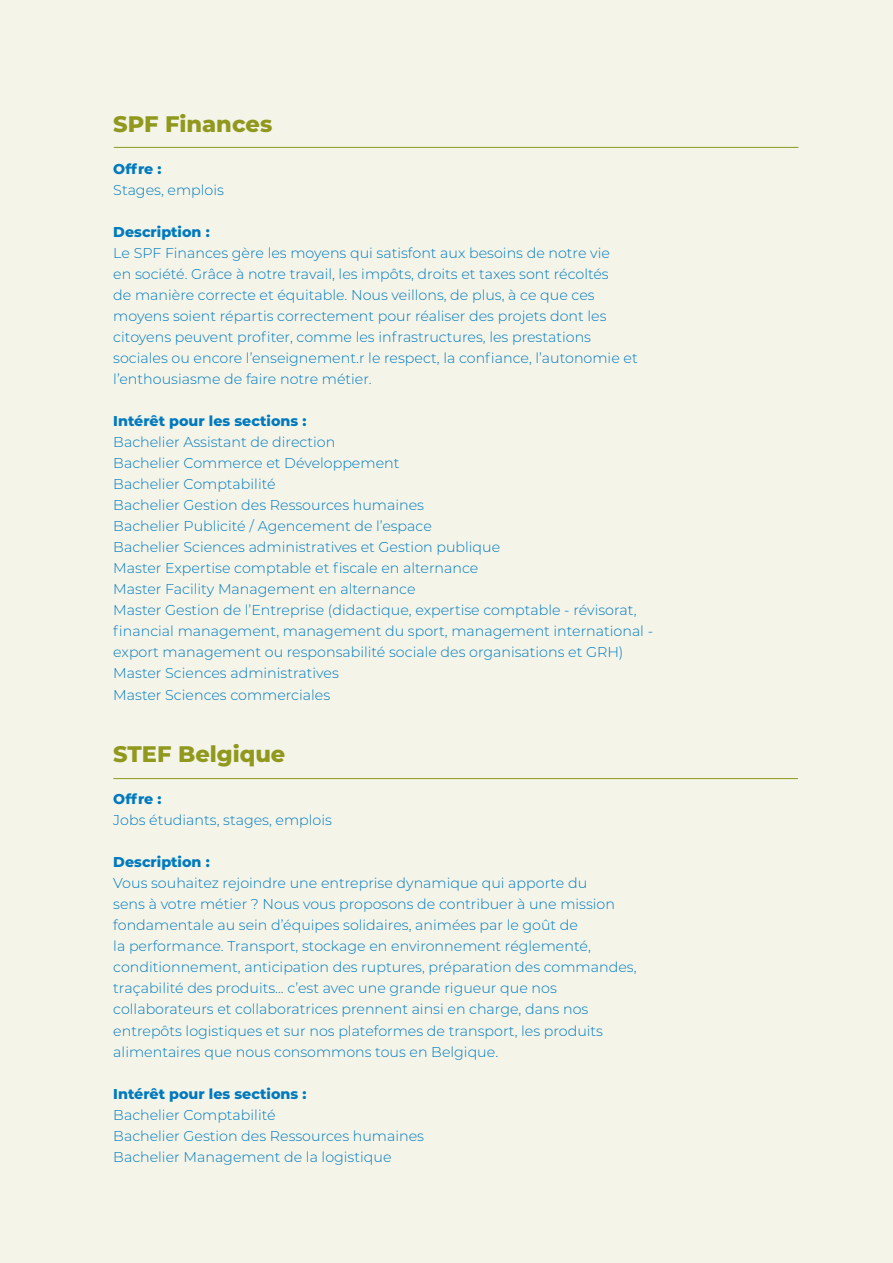
<style>
.page{position:relative;width:893px;height:1263px;background:#f4f4e9}
.page>*{position:absolute;margin:0;border:0;box-sizing:border-box;transform-origin:0 0}
.t1{font:800 22.5px "Montserrat";color:#90991e}
.t2{font:300 14.25px/21px "Montserrat";color:#007abd}
.t3{font:800 14.25px "Montserrat";color:#007abd}
</style>
<div class="page">
<hr style="left:114px;top:147px;width:684px;height:1px;background:#90991e">
<hr style="left:113px;top:778px;width:685px;height:1px;background:#90991e">
<h1 class="t1" style="left:113px;top:108px;width:160px">SPF Finances</h1>
<p class="t3" style="left:113px;top:159px;width:50px">Offre :</p>
<p class="t2" style="left:113px;top:179px;width:112px">Stages, emplois</p>
<p class="t3" style="left:113px;top:222px;width:98px">Description :</p>
<p class="t2" style="left:113px;top:242px;width:526px">Le SPF Finances gère les moyens qui satisfont aux besoins de notre vie<br>en société. Grâce à notre travail, les impôts, droits et taxes sont récoltés<br>de manière correcte et équitable. Nous veillons, de plus, à ce que ces moyens soient répartis correctement pour réaliser des projets dont les citoyens peuvent profiter, comme les infrastructures, les prestations sociales ou encore l’enseignement.r le respect, la confiance, l’autonomie et l’enthousiasme de faire notre métier.</p>
<p class="t3" style="left:113px;top:411px;width:195px">Intérêt pour les sections :</p>
<p class="t2" style="left:113px;top:431px;width:541px">Bachelier Assistant de direction<br>Bachelier Commerce et Développement<br>Bachelier Comptabilité<br>Bachelier Gestion des Ressources humaines<br>Bachelier Publicité / Agencement de l’espace<br>Bachelier Sciences administratives et Gestion publique<br>Master Expertise comptable et fiscale en alternance<br>Master Facility Management en alternance<br>Master Gestion de l’Entreprise (didactique, expertise comptable - révisorat, financial management, management du sport, management international - export management ou responsabilité sociale des organisations et GRH)<br>Master Sciences administratives<br>Master Sciences commerciales</p>
<h1 class="t1" style="left:113px;top:738px;width:174px">STEF Belgique</h1>
<p class="t3" style="left:113px;top:789px;width:50px">Offre :</p>
<p class="t2" style="left:113px;top:809px;width:220px">Jobs étudiants, stages, emplois</p>
<p class="t3" style="left:113px;top:852px;width:98px">Description :</p>
<p class="t2" style="left:113px;top:872px;width:525px">Vous souhaitez rejoindre une entreprise dynamique qui apporte du<br>sens à votre métier ? Nous vous proposons de contribuer à une mission fondamentale au sein d’équipes solidaires, animées par le goût de<br>la performance. Transport, stockage en environnement réglementé, conditionnement, anticipation des ruptures, préparation des commandes, traçabilité des produits... c’est avec une grande rigueur que nos collaborateurs et collaboratrices prennent ainsi en charge, dans nos entrepôts logistiques et sur nos plateformes de transport, les produits alimentaires que nous consommons tous en Belgique.</p>
<p class="t3" style="left:113px;top:1083px;width:195px">Intérêt pour les sections :</p>
<p class="t2" style="left:113px;top:1103px;width:312px">Bachelier Comptabilité<br>Bachelier Gestion des Ressources humaines<br>Bachelier Management de la logistique</p>
</div>
